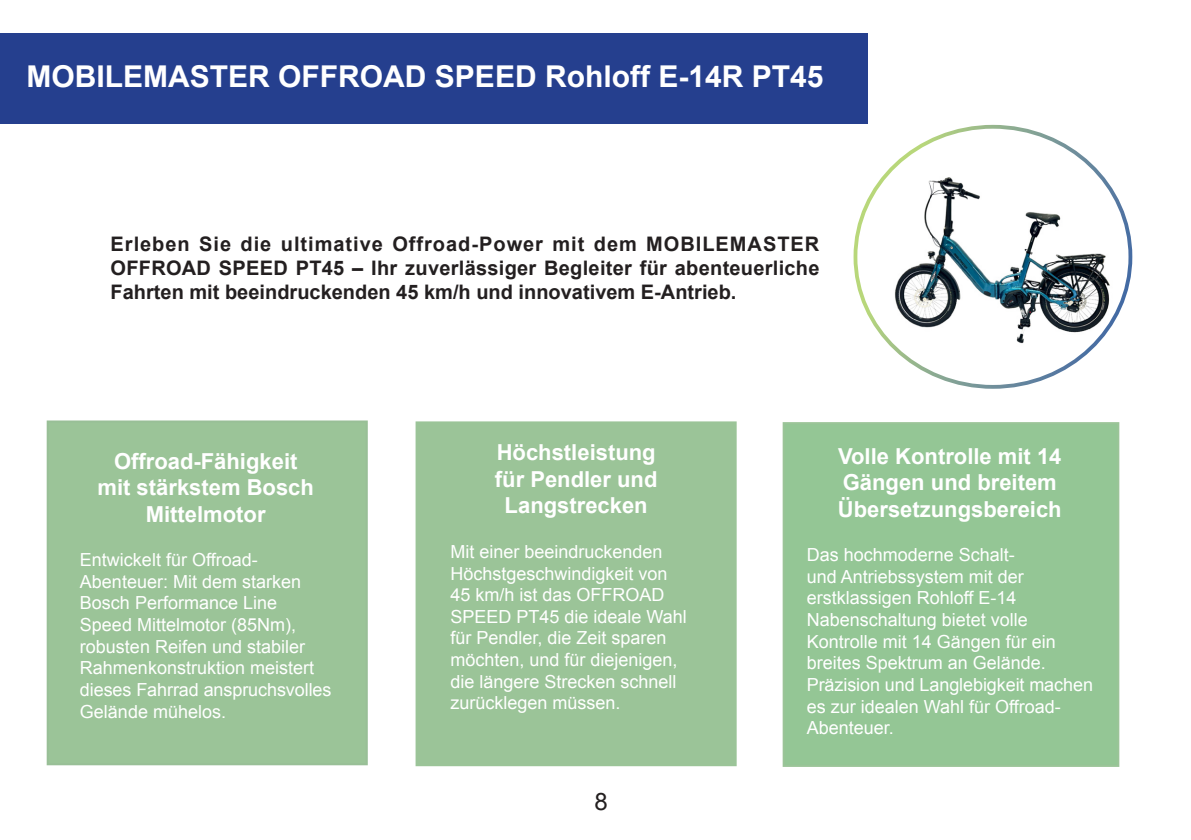
<style>
.page{position:relative;width:1191px;height:840px;background:#fff}
.page>*{position:absolute;margin:0;border:0;box-sizing:border-box;transform-origin:0 0}
.t1{font:700 30px "Arial";color:#fff}
.t2{font:24px "Arial";color:#231f20}
.t3{font:700 22px/26.4px "Arial";color:#fff;text-align:center}
.t4{font:700 20px/24px "Arial";color:#231f20;text-align:justify}
.t5{font:18px/21.6px "Arial";color:#fff}
</style>
<div class="page">
<div style="left:415px;top:421px;width:321px;height:344px;background:#9bc498;border:2px solid #9bc498"></div>
<div style="left:782px;top:422px;width:337px;height:344px;background:#94c695;border:2px solid #9bc498"></div>
<div style="left:47px;top:420px;width:321px;height:344px;background:#9bc498;border:2px solid #99bf97"></div>
<div style="left:0;top:33px;width:867px;height:90px;background:#253f8e"></div>
<img style="left:858px;top:138px;width:272px;height:220px">
<p class="t1" style="left:26px;top:56px;width:798px">MOBILEMASTER OFFROAD SPEED Rohloff E-14R PT45</p>
<p class="t4" style="left:111px;top:232px;width:710px">Erleben Sie die ultimative Offroad-Power mit dem MOBILEMASTER OFFROAD SPEED PT45 – Ihr zuverlässiger Begleiter für abenteuerliche Fahrten mit beeindruckenden 45 km/h und innovativem E-Antrieb.</p>
<p class="t3" style="left:97px;top:448px;width:218px">Offroad-Fähigkeit mit stärkstem Bosch<br>Mittelmotor</p>
<p class="t5" style="left:80px;top:549px;width:253px">Entwickelt für Offroad-<br>Abenteuer: Mit dem starken<br>Bosch Performance Line<br>Speed Mittelmotor (85Nm), robusten Reifen und stabiler<br>Rahmenkonstruktion meistert dieses Fahrrad anspruchsvolles<br>Gelände mühelos.</p>
<p class="t3" style="left:495px;top:440px;width:164px">Höchstleistung für Pendler und<br>Langstrecken</p>
<p class="t5" style="left:450px;top:540px;width:238px">Mit einer beeindruckenden<br>Höchstgeschwindigkeit von<br>45 km/h ist das OFFROAD<br>SPEED PT45 die ideale Wahl für Pendler, die Zeit sparen möchten, und für diejenigen, die längere Strecken schnell zurücklegen müssen.</p>
<p class="t2" style="left:594px;top:785px;width:15px">8</p>
<p class="t3" style="left:838px;top:443px;width:225px;text-align:left">Volle Kontrolle mit 14<br>Gängen und breitem<br>Übersetzungsbereich</p>
<p class="t5" style="left:806px;top:544px;width:288px">Das hochmoderne Schalt-<br>und Antriebssystem mit der erstklassigen Rohloff E-14<br>Nabenschaltung bietet volle<br>Kontrolle mit 14 Gängen für ein breites Spektrum an Gelände.<br>Präzision und Langlebigkeit machen es zur idealen Wahl für Offroad-<br>Abenteuer.</p>
</div>
